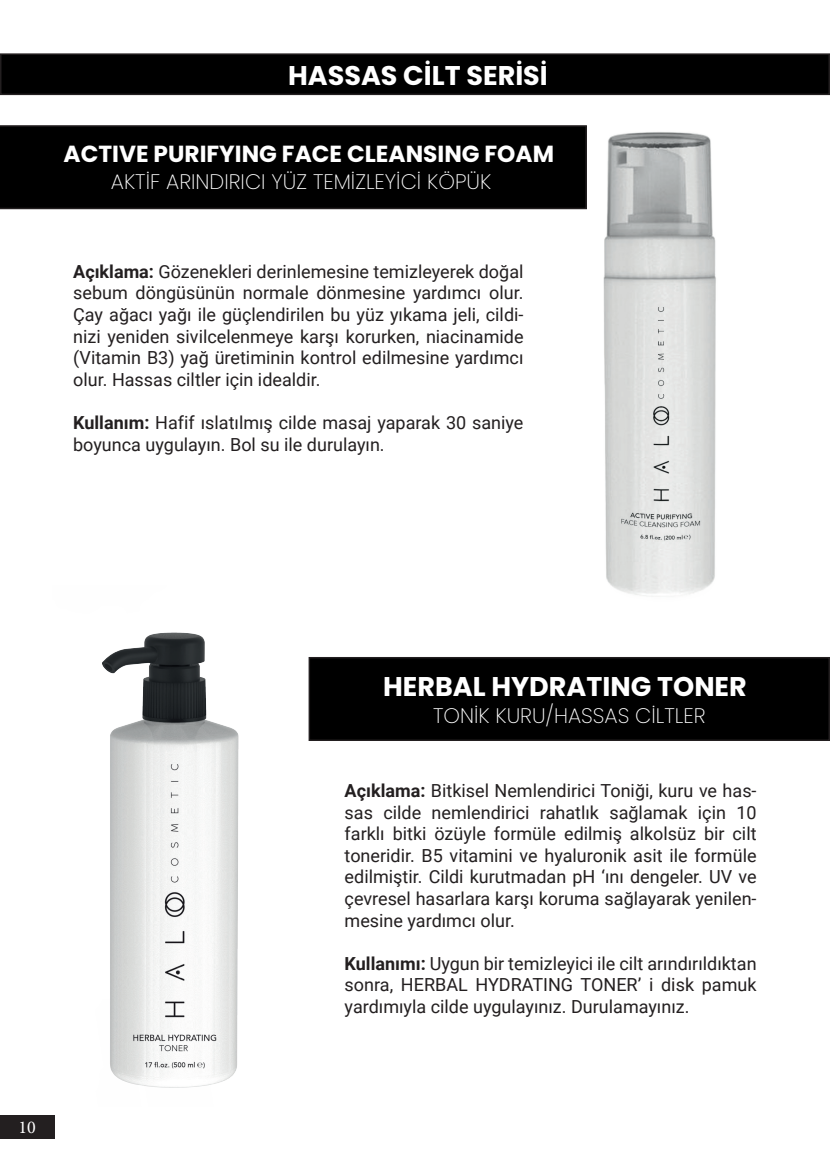
<style>
.page{position:relative;width:830px;height:1170px;background:#fff}
.page>*{position:absolute;margin:0;border:0;box-sizing:border-box;transform-origin:0 0}
.t1{font:700 27px "Poppins";color:#fff}
.t2{font:700 23.25px "Poppins";color:#fff}
.t3{font:200 21px "Poppins";color:#fff}
.t4{font:18px/21.6px "Roboto";color:#231f20;text-align:justify}
.t5{font:18px "Minion Pro";color:#fff}
.s1{font-weight:700}
</style>
<div class="page">
<div style="left:0;top:1115px;width:54px;height:23px;background:#231f20"></div>
<div style="left:0;top:125px;width:578px;height:84px;background:#000"></div>
<div style="left:1px;top:54px;width:827px;height:40px;background:#000"></div>
<div style="left:0;top:53px;width:829px;height:42px;border:2px solid #231f20"></div>
<div style="left:309px;top:657px;width:519px;height:83px;background:#000"></div>
<div style="left:308px;top:657px;width:521px;height:84px;border:2px solid #231f20"></div>
<img style="left:102px;top:632px;width:137px;height:456px">
<img style="left:578px;top:53px;width:197px;height:607px">
<h1 class="t1" style="left:288px;top:60px;width:258px">HASSAS CILT SERISI</h1>
<p class="t2" style="left:64px;top:140px;width:491px">ACTIVE PURIFYING FACE CLEANSING FOAM</p>
<p class="t3" style="left:111px;top:170px;width:381px">AKTİF ARINDIRICI YÜZ TEMİZLEYİCİ KÖPÜK</p>
<p class="t4" style="left:73px;top:260px;width:451px"><span class="s1">Açıklama:</span> Gözenekleri derinlemesine temizleyerek doğal sebum döngüsünün normale dönmesine yardımcı olur.<br>Çay ağacı yağı ile güçlendirilen bu yüz yıkama jeli, cildi&shy;nizi yeniden sivilcelenmeye karşı korurken, niacinamide (Vitamin B3) yağ üretiminin kontrol edilmesine yardımcı olur. Hassas ciltler için idealdir.</p>
<p class="t4" style="left:73px;top:411px;width:451px"><span class="s1">Kullanım:</span> Hafif ıslatılmış cilde masaj yaparak 30 saniye boyunca uygulayın. Bol su ile durulayın.</p>
<p class="t5" style="left:18px;top:1114px;width:19px">10</p>
<h1 class="t1" style="left:383px;top:670px;width:365px">HERBAL HYDRATING TONER</h1>
<p class="t3" style="left:433px;top:703px;width:274px">TONIK KURU/HASSAS CILTLER</p>
<p class="t4" style="left:344px;top:779px;width:413px"><span class="s1">Açıklama:</span> Bitkisel Nemlendirici Toniği, kuru ve has&shy;sas cilde nemlendirici rahatlık sağlamak için 10 farklı bitki özüyle formüle edilmiş alkolsüz bir cilt toneridir. B5 vitamini ve hyaluronik asit ile formüle edilmiştir. Cildi kurutmadan pH ‘ını dengeler. UV ve çevresel hasarlara karşı koruma sağlayarak yenilen&shy;mesine yardımcı olur.</p>
<p class="t4" style="left:344px;top:951px;width:413px"><span class="s1">Kullanımı:</span> Uygun bir temizleyici ile cilt arındırıldıktan sonra, HERBAL HYDRATING TONER’ i disk pamuk yardımıyla cilde uygulayınız. Durulamayınız.</p>
</div>
